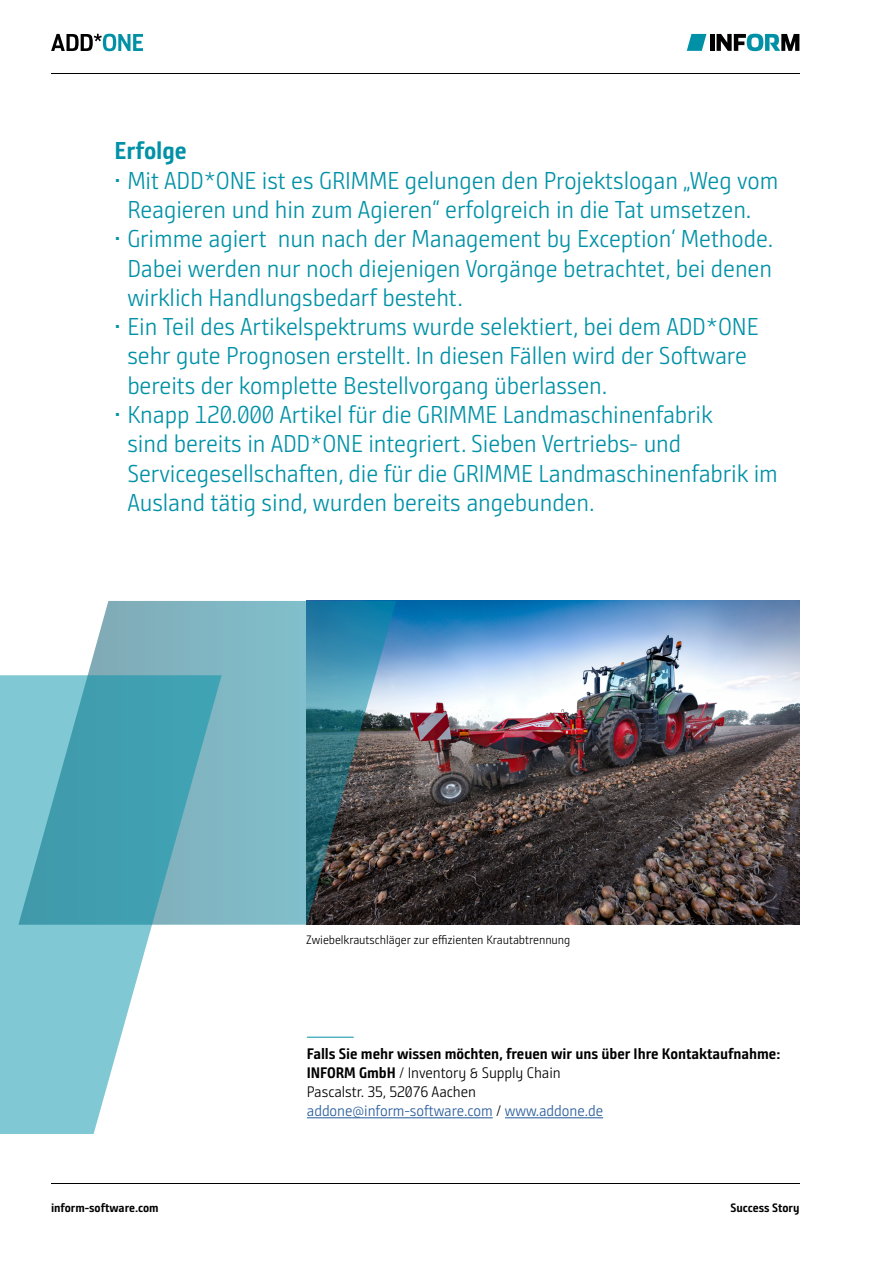
<style>
.page{position:relative;width:893px;height:1263px;background:#fff}
.page>*{position:absolute;margin:0;border:0;box-sizing:border-box;transform-origin:0 0}
.t1{font:24.45px/29.2px "Bunday Sans Pro SG Se Ligh";letter-spacing:-.005em;color:#0091a7}
.t2{font:700 24.45px "Bunday Sans Pro SG";letter-spacing:-.005em;color:#0091a7}
.t3{font:15.3px/19.2px "Bunday Sans Pro SG Se Ligh";letter-spacing:-.005em;color:#000}
.t4{font:700 15.3px "Bunday Sans Pro SG";letter-spacing:-.005em;color:#000}
.t5{font:12.15px "Bunday Sans Pro SG Se Ligh";letter-spacing:-.005em;color:#000}
.t6{font:700 12.15px "Bunday Sans Pro SG";letter-spacing:-.005em;color:#000}
.s1{font-family:"Bunday Sans Pro SG";font-weight:700}
.s2{color:#275b9b}
</style>
<div class="page">
<hr style="left:307px;top:1037px;width:47px;height:1px;background:#0091a7">
<hr style="left:307px;top:1117px;width:186px;height:1px;background:#275b9b">
<hr style="left:505px;top:1117px;width:98px;height:1px;background:#275b9b">
<svg style="left:51px;top:34px;width:92px;height:17px"></svg>
<hr style="left:51px;top:74px;width:748px;height:1px;background:#000">
<hr style="left:51px;top:1183px;width:748px;height:1px;background:#000">
<img style="left:396px;top:601px;width:403px;height:324px">
<svg style="left:88px;top:601px;width:308px;height:324px;background:#6695a1"></svg>
<svg style="left:0;top:675px;width:222px;height:459px"></svg>
<svg style="left:687px;top:34px;width:19px;height:17px"></svg>
<svg style="left:716px;top:34px;width:83px;height:17px"></svg>
<hr style="left:710px;top:34px;width:4px;height:17px;background:#000">
<p class="t2" style="left:115px;top:135px;width:74px">Erfolge</p>
<p class="t1" style="left:115px;top:165px;width:665px;text-align:center">• Mit ADD*ONE ist es GRIMME gelungen den Projektslogan „Weg vom<br>Reagieren und hin zum Agieren“ erfolgreich in die Tat umsetzen.</p>
<p class="t1" style="left:127px;top:224px;width:647px;text-align:justify;text-indent:-13px">• Grimme agiert nun nach der Management by Exception‘ Methode.<br>Dabei werden nur noch diejenigen Vorgänge betrachtet, bei denen wirklich Handlungsbedarf besteht.</p>
<p class="t1" style="left:127px;top:312px;width:633px;text-indent:-13px">• Ein Teil des Artikelspektrums wurde selektiert, bei dem ADD*ONE sehr gute Prognosen erstellt. In diesen Fällen wird der Software bereits der komplette Bestellvorgang überlassen.</p>
<p class="t1" style="left:127px;top:400px;width:652px;text-indent:-13px">• Knapp 120.000 Artikel für die GRIMME Landmaschinenfabrik<br>sind bereits in ADD*ONE integriert. Sieben Vertriebs- und Servicegesellschaften, die für die GRIMME Landmaschinenfabrik im Ausland tätig sind, wurden bereits angebunden.</p>
<p class="t5" style="left:306px;top:932px;width:266px">Zwiebelkrautschläger zur effizienten Krautabtrennung</p>
<p class="t4" style="left:307px;top:1043px;width:475px">Falls Sie mehr wissen möchten, freuen wir uns über Ihre Kontaktaufnahme:</p>
<p class="t3" style="left:307px;top:1063px;width:298px"><span class="s1">INFORM GmbH</span> / Inventory &amp; Supply Chain<br>Pascalstr. 35, 52076 Aachen <span class="s2">addone@inform-software.com</span> / <span class="s2">www.addone.de</span></p>
<p class="t6" style="left:51px;top:1200px;width:109px">inform-software.com</p>
<p class="t6" style="left:731px;top:1200px;width:70px">Success Story</p>
</div>
